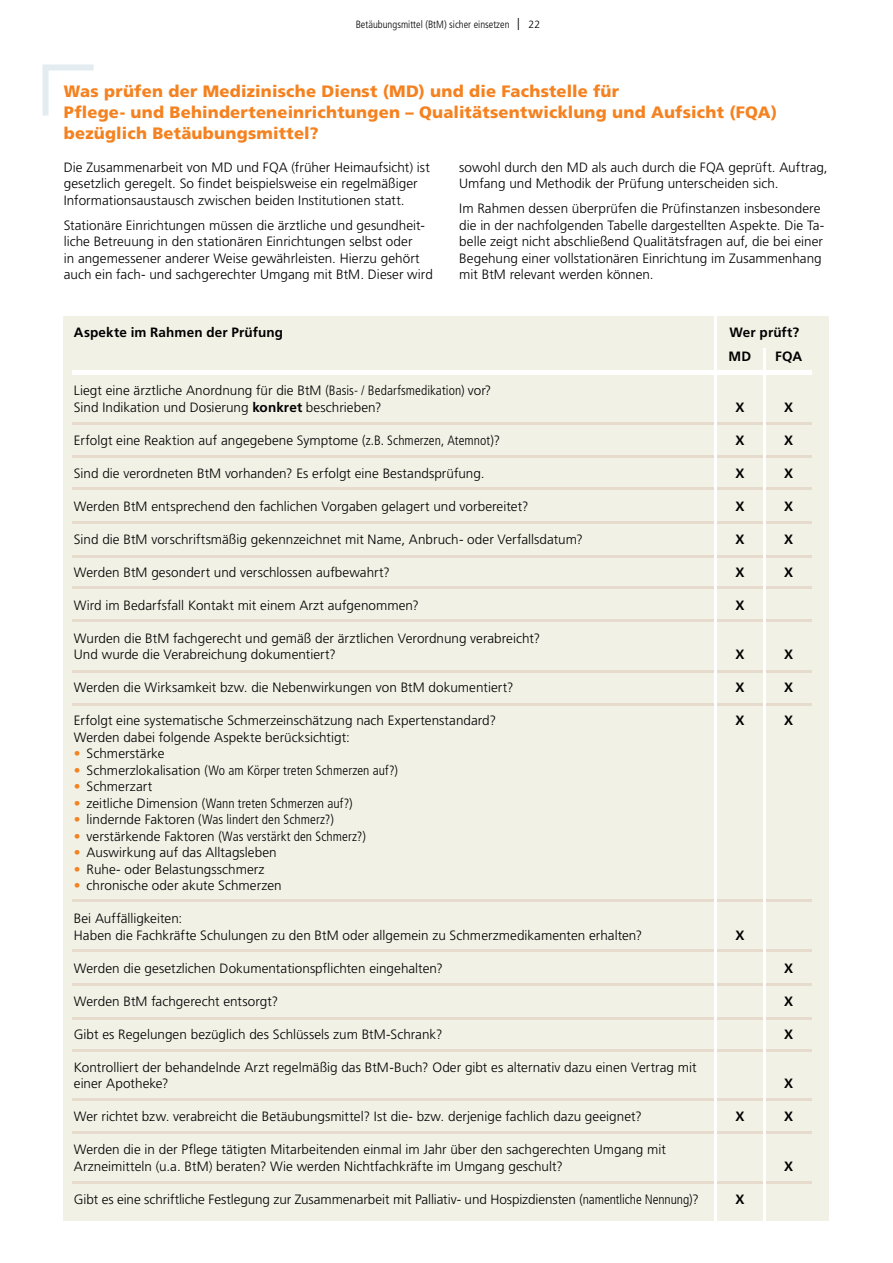
<style>
.page{position:relative;width:893px;height:1263px;background:#fff}
.page>*{position:absolute;margin:0;border:0;box-sizing:border-box;transform-origin:0 0}
.t1{font:900 16.5px/21px "Frutiger LT Pro";letter-spacing:.015em;color:#f58220}
.t2{font:300 13.5px/16.5px "Frutiger LT Pro";letter-spacing:.005em;color:#000}
.t3{font:300 condensed 13.5px "Frutiger LT Pro";letter-spacing:.005em;color:#000}
.t4{font:700 13.5px/23.9px "Frutiger LT Pro";letter-spacing:.01em;color:#000}
.t5{font:300 condensed 10.5px "Frutiger LT Pro";color:#000}
.s1{font-stretch:normal;font-size:12px}
.s2{font-stretch:normal}
.s3{font-stretch:condensed}
.s4{font-weight:700}
.s5{color:#f58220}
.s6{font-stretch:normal;color:#f58220}
</style>
<div class="page">
<div style="left:64px;top:316px;width:765px;height:904px;background:#f2f1e6"></div>
<hr style="left:72px;top:422px;width:740px;height:2px;background:#e7dbce">
<hr style="left:72px;top:521px;width:740px;height:2px;background:#e7dbce">
<hr style="left:72px;top:456px;width:740px;height:2px;background:#e7dbce">
<hr style="left:72px;top:555px;width:740px;height:2px;background:#e7dbce">
<hr style="left:72px;top:487px;width:740px;height:3px;background:#e7dbce">
<hr style="left:72px;top:587px;width:740px;height:2px;background:#e7dbce">
<hr style="left:72px;top:620px;width:740px;height:2px;background:#e7dbce">
<hr style="left:72px;top:703px;width:740px;height:2px;background:#e7dbce">
<hr style="left:72px;top:900px;width:740px;height:2px;background:#e7dbce">
<hr style="left:72px;top:949px;width:740px;height:2px;background:#e7dbce">
<hr style="left:72px;top:983px;width:740px;height:2px;background:#e7dbce">
<hr style="left:72px;top:1017px;width:740px;height:2px;background:#e7dbce">
<hr style="left:72px;top:1099px;width:740px;height:2px;background:#e7dbce">
<hr style="left:72px;top:1049px;width:740px;height:2px;background:#e7dbce">
<hr style="left:72px;top:1132px;width:740px;height:2px;background:#e7dbce">
<hr style="left:72px;top:1181px;width:740px;height:2px;background:#e7dbce">
<hr style="left:72px;top:670px;width:740px;height:2px;background:#e7dbce">
<svg style="left:42px;top:64px;width:52px;height:52px"></svg>
<hr style="left:72px;top:370px;width:740px;height:4px;background:#fff">
<hr style="left:714px;top:314px;width:2px;height:910px;background:#fff">
<hr style="left:763px;top:348px;width:2px;height:876px;background:#fff">
<p class="t5" style="left:356px;top:18px;width:186px">Betäubungsmittel (BtM) sicher einsetzen <span class="s1">|</span> <span class="s2">22</span></p>
<p class="t1" style="left:64px;top:81px;width:715px">Was prüfen der Medizinische Dienst (MD) und die Fachstelle für<br>Pflege- und Behinderteneinrichtungen – Qualitätsentwicklung und Aufsicht (FQA) bezüglich Betäubungsmittel?</p>
<p class="t2" style="left:459px;top:159px;width:370px">sowohl durch den MD als auch durch die FQA geprüft. Auftrag,<br>Umfang und Methodik der Prüfung unterscheiden sich.</p>
<p class="t2" style="left:459px;top:200px;width:367px">Im Rahmen dessen überprüfen die Prüfinstanzen insbesondere die in der nachfolgenden Tabelle dargestellten Aspekte. Die Ta&shy;belle zeigt nicht abschließend Qualitätsfragen auf, die bei einer Begehung einer vollstationären Einrichtung im Zusammenhang mit BtM relevant werden können.</p>
<p class="t2" style="left:64px;top:159px;width:368px">Die Zusammenarbeit von MD und FQA (früher Heimaufsicht) ist gesetzlich geregelt. So findet beispielsweise ein regelmäßiger<br>Informationsaustausch zwischen beiden Institutionen statt.</p>
<p class="t2" style="left:64px;top:217px;width:371px">Stationäre Einrichtungen müssen die ärztliche und gesundheit&shy;liche Betreuung in den stationären Einrichtungen selbst oder<br>in angemessener anderer Weise gewährleisten. Hierzu gehört auch ein fach- und sachgerechter Umgang mit BtM. Dieser wird</p>
<p class="t4" style="left:74px;top:320px;width:211px">Aspekte im Rahmen der Prüfung</p>
<p class="t2" style="left:74px;top:382px;width:419px">Liegt eine ärztliche Anordnung für die BtM <span class="s3">(Basis- / Bedarfsmedikation)</span> vor?<br>Sind Indikation und Dosierung <span class="s4">konkret</span> beschrieben?</p>
<p class="t2" style="left:74px;top:432px;width:428px">Erfolgt eine Reaktion auf angegebene Symptome <span class="s3">(z.B. Schmerzen, Atemnot)</span>?</p>
<p class="t2" style="left:74px;top:465px;width:412px">Sind die verordneten BtM vorhanden? Es erfolgt eine Bestandsprüfung.</p>
<p class="t2" style="left:74px;top:498px;width:456px">Werden BtM entsprechend den fachlichen Vorgaben gelagert und vorbereitet?</p>
<p class="t2" style="left:74px;top:531px;width:510px">Sind die BtM vorschriftsmäßig gekennzeichnet mit Name, Anbruch- oder Verfallsdatum?</p>
<p class="t2" style="left:74px;top:564px;width:317px">Werden BtM gesondert und verschlossen aufbewahrt?</p>
<p class="t2" style="left:74px;top:597px;width:346px">Wird im Bedarfsfall Kontakt mit einem Arzt aufgenommen?</p>
<p class="t2" style="left:74px;top:630px;width:468px">Wurden die BtM fachgerecht und gemäß der ärztlichen Verordnung verabreicht?<br>Und wurde die Verabreichung dokumentiert?</p>
<p class="t2" style="left:74px;top:679px;width:441px">Werden die Wirksamkeit bzw. die Nebenwirkungen von BtM dokumentiert?</p>
<p class="t2" style="left:74px;top:712px;width:424px">Erfolgt eine systematische Schmerzeinschätzung nach Expertenstandard?<br>Werden dabei folgende Aspekte berücksichtigt:</p>
<p class="t2" style="left:74px;top:745px;width:92px"><span class="s5">•</span> Schmerstärke</p>
<p class="t3" style="left:74px;top:762px;width:326px"><span class="s6">•</span> <span class="s2">Schmerzlokalisation</span> (Wo am Körper treten Schmerzen auf?)</p>
<p class="t2" style="left:74px;top:778px;width:80px"><span class="s5">•</span> Schmerzart</p>
<p class="t3" style="left:74px;top:795px;width:280px"><span class="s6">•</span> <span class="s2">zeitliche Dimension</span> (Wann treten Schmerzen auf?)</p>
<p class="t3" style="left:74px;top:812px;width:262px"><span class="s6">•</span> <span class="s2">lindernde Faktoren</span> (Was lindert den Schmerz?)</p>
<p class="t3" style="left:74px;top:828px;width:294px"><span class="s6">•</span> <span class="s2">verstärkende Faktoren</span> (Was verstärkt den Schmerz?)</p>
<p class="t2" style="left:74px;top:844px;width:204px"><span class="s5">•</span> Auswirkung auf das Alltagsleben</p>
<p class="t2" style="left:74px;top:861px;width:192px"><span class="s5">•</span> Ruhe- oder Belastungsschmerz</p>
<p class="t2" style="left:74px;top:877px;width:209px"><span class="s5">•</span> chronische oder akute Schmerzen</p>
<p class="t2" style="left:74px;top:910px;width:570px">Bei Auffälligkeiten:<br>Haben die Fachkräfte Schulungen zu den BtM oder allgemein zu Schmerzmedikamenten erhalten?</p>
<p class="t2" style="left:74px;top:960px;width:371px">Werden die gesetzlichen Dokumentationspflichten eingehalten?</p>
<p class="t2" style="left:74px;top:993px;width:206px">Werden BtM fachgerecht entsorgt?</p>
<p class="t2" style="left:74px;top:1026px;width:370px">Gibt es Regelungen bezüglich des Schlüssels zum BtM-Schrank?</p>
<p class="t2" style="left:74px;top:1059px;width:624px">Kontrolliert der behandelnde Arzt regelmäßig das BtM-Buch? Oder gibt es alternativ dazu einen Vertrag mit einer Apotheke?</p>
<p class="t2" style="left:74px;top:1108px;width:569px">Wer richtet bzw. verabreicht die Betäubungsmittel? Ist die- bzw. derjenige fachlich dazu geeignet?</p>
<p class="t2" style="left:74px;top:1141px;width:594px">Werden die in der Pflege tätigten Mitarbeitenden einmal im Jahr über den sachgerechten Umgang mit<br>Arzneimitteln (u.a. BtM) beraten? Wie werden Nichtfachkräfte im Umgang geschult?</p>
<p class="t2" style="left:74px;top:1191px;width:627px">Gibt es eine schriftliche Festlegung zur Zusammenarbeit mit Palliativ- und Hospizdiensten <span class="s3">(namentliche Nennung)</span>?</p>
<p class="t4" style="left:729px;top:320px;width:72px">Wer prüft?<br>MD</p>
<p class="t4" style="left:775px;top:344px;width:29px">FQA</p>
<p class="t4" style="left:784px;top:395px;width:11px">X</p>
<p class="t4" style="left:784px;top:428px;width:11px">X</p>
<p class="t4" style="left:784px;top:461px;width:11px">X</p>
<p class="t4" style="left:784px;top:494px;width:11px">X</p>
<p class="t4" style="left:784px;top:527px;width:11px">X</p>
<p class="t4" style="left:784px;top:560px;width:11px">X</p>
<p class="t4" style="left:735px;top:395px;width:11px">X</p>
<p class="t4" style="left:735px;top:428px;width:11px">X</p>
<p class="t4" style="left:735px;top:461px;width:11px">X</p>
<p class="t4" style="left:735px;top:494px;width:11px">X</p>
<p class="t4" style="left:735px;top:527px;width:11px">X</p>
<p class="t4" style="left:735px;top:560px;width:11px">X</p>
<p class="t4" style="left:735px;top:593px;width:11px">X</p>
<p class="t4" style="left:735px;top:642px;width:11px">X</p>
<p class="t4" style="left:735px;top:675px;width:11px">X</p>
<p class="t4" style="left:735px;top:708px;width:11px">X</p>
<p class="t4" style="left:784px;top:642px;width:11px">X</p>
<p class="t4" style="left:784px;top:675px;width:11px">X</p>
<p class="t4" style="left:784px;top:708px;width:11px">X</p>
<p class="t4" style="left:735px;top:923px;width:11px">X</p>
<p class="t4" style="left:735px;top:1104px;width:11px">X</p>
<p class="t4" style="left:735px;top:1187px;width:11px">X</p>
<p class="t4" style="left:784px;top:956px;width:11px">X</p>
<p class="t4" style="left:784px;top:989px;width:11px">X</p>
<p class="t4" style="left:784px;top:1022px;width:11px">X</p>
<p class="t4" style="left:784px;top:1071px;width:11px">X</p>
<p class="t4" style="left:784px;top:1104px;width:11px">X</p>
<p class="t4" style="left:784px;top:1154px;width:11px">X</p>
</div>
